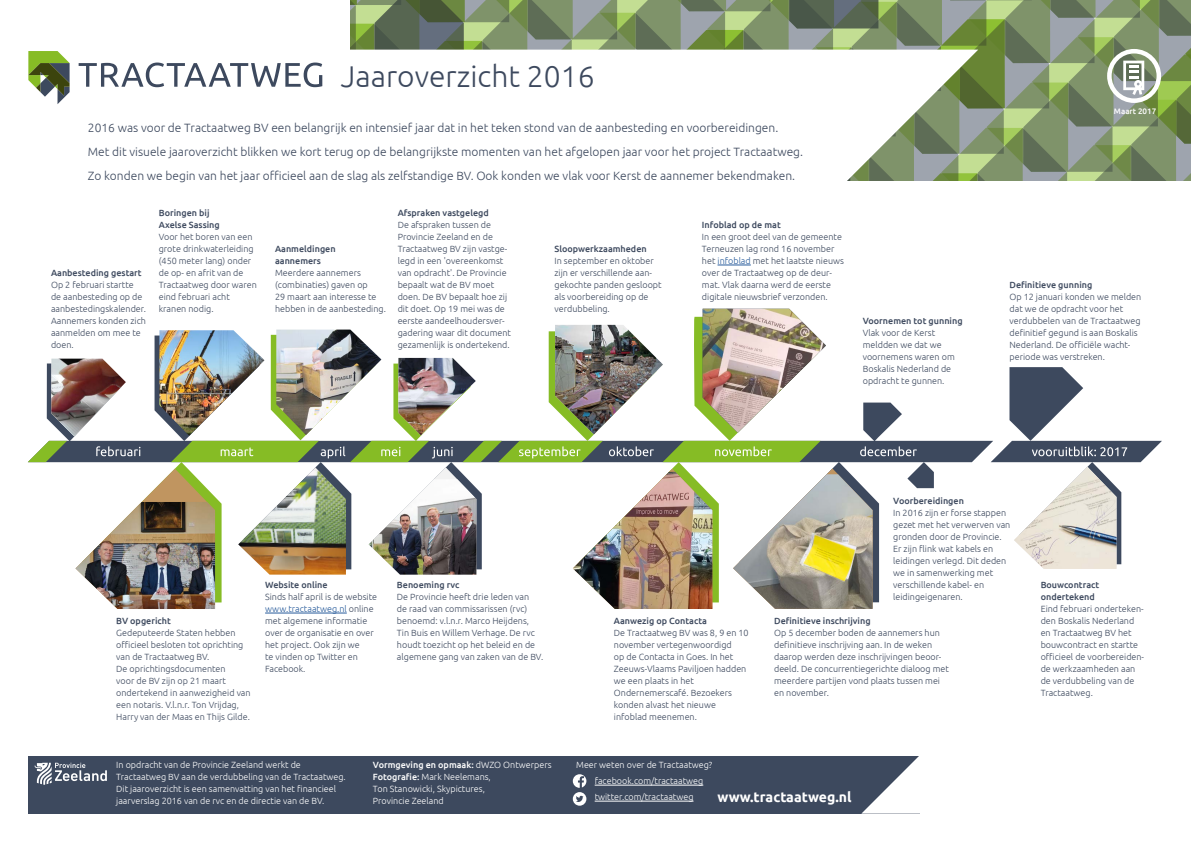
<style>
.page{position:relative;width:1191px;height:842px;background:#fff}
.page>*{position:absolute;margin:0;border:0;box-sizing:border-box;transform-origin:0 0}
.t1{font:300 30px "Ubuntu";color:#3d495e}
.t2{font:700 14px "Ubuntu";color:#fff}
.t3{font:300 12px/24px "Ubuntu";color:#3d495e}
.t4{font:300 9px/12px "Ubuntu";color:#3d495e}
.t5{font:300 9px/12px "Ubuntu";color:#fff}
.t6{font:500 9px/12px "Ubuntu";color:#3d495e}
.t7{font:500 8px "Ubuntu";color:#fff}
.s1{color:#275b9b}
.s2{font-weight:500}
</style>
<div class="page">
<div style="left:28px;top:756px;width:892px;height:57px;background:#3d495e"></div>
<svg style="left:861px;top:756px;width:59px;height:58px"></svg>
<svg style="left:28px;top:51px;width:42px;height:53px"></svg>
<svg style="left:79px;top:63px;width:243px;height:24px"></svg>
<hr style="left:265px;top:613px;width:82px;height:1px;background:#275b9b">
<hr style="left:717px;top:265px;width:34px;height:1px;background:#275b9b">
<svg style="left:35px;top:763px;width:72px;height:22px"></svg>
<svg style="left:573px;top:774px;width:13px;height:32px"></svg>
<svg style="left:350px;top:0;width:841px;height:180px"></svg>
<hr style="left:594px;top:785px;width:109px;height:1px;background:#fff">
<hr style="left:594px;top:801px;width:99px;height:1px;background:#fff">
<img style="left:28px;top:309px;width:1134px;height:300px">
<img style="left:733px;top:474px;width:139px;height:135px">
<h1 class="t1" style="left:341px;top:59px;width:255px">Jaaroverzicht 2016</h1>
<p class="t3" style="left:88px;top:116px;width:716px">2016 was voor de Tractaatweg BV een belangrijk en intensief jaar dat in het teken stond van de aanbesteding en voorbereidingen.<br>Met dit visuele jaaroverzicht blikken we kort terug op de belangrijkste momenten van het afgelopen jaar voor het project Tractaatweg.<br>Zo konden we begin van het jaar officieel aan de slag als zelfstandige BV. Ook konden we vlak voor Kerst de aannemer bekendmaken.</p>
<p class="t6" style="left:51px;top:267px;width:92px">Aanbesteding gestart</p>
<p class="t4" style="left:51px;top:279px;width:96px">Op 2 februari startte de aanbesteding op de aanbestedingskalender.<br>Aannemers konden zich aanmelden om mee te doen.</p>
<p class="t6" style="left:159px;top:207px;width:63px">Boringen bij<br>Axelse Sassing</p>
<p class="t4" style="left:159px;top:231px;width:100px">Voor het boren van een grote drinkwaterleiding (450 meter lang) onder de op- en afrit van de<br>Tractaatweg door waren eind februari acht kranen nodig.</p>
<p class="t6" style="left:275px;top:243px;width:62px">Aanmeldingen aannemers</p>
<p class="t4" style="left:275px;top:267px;width:112px">Meerdere aannemers (combinaties) gaven op<br>29 maart aan interesse te hebben in de aanbesteding.</p>
<p class="t6" style="left:398px;top:207px;width:93px">Afspraken vastgelegd</p>
<p class="t4" style="left:398px;top:219px;width:115px">De afspraken tussen de<br>Provincie Zeeland en de<br>Tractaatweg BV zijn vastge&shy;legd in een 'overeenkomst van opdracht'. De Provincie bepaalt wat de BV moet doen. De BV bepaalt hoe zij dit doet. Op 19 mei was de eerste aandeelhoudersver&shy;gadering waar dit document gezamenlijk is ondertekend.</p>
<p class="t6" style="left:554px;top:243px;width:94px">Sloopwerkzaamheden</p>
<p class="t4" style="left:554px;top:255px;width:109px">In september en oktober zijn er verschillende aan&shy;gekochte panden gesloopt als voorbereiding op de verdubbeling.</p>
<p class="t6" style="left:702px;top:219px;width:80px">Infoblad op de mat</p>
<p class="t4" style="left:702px;top:231px;width:143px">In een groot deel van de gemeente<br>Terneuzen lag rond 16 november het <span class="s1">infoblad</span> met het laatste nieuws over de Tractaatweg op de deur&shy;mat. Vlak daarna werd de eerste digitale nieuwsbrief verzonden.</p>
<p class="t6" style="left:862px;top:315px;width:101px">Voornemen tot gunning</p>
<p class="t4" style="left:862px;top:327px;width:93px">Vlak voor de Kerst meldden we dat we voornemens waren om<br>Boskalis Nederland de opdracht te gunnen.</p>
<p class="t7" style="left:1114px;top:107px;width:44px">Maart 2017</p>
<p class="t6" style="left:1009px;top:279px;width:84px">Definitieve gunning</p>
<p class="t4" style="left:1009px;top:291px;width:133px">Op 12 januari konden we melden dat we de opdracht voor het verdubbelen van de Tractaatweg definitief gegund is aan Boskalis<br>Nederland. De officiële wacht&shy;periode was verstreken.</p>
<p class="t6" style="left:116px;top:615px;width:56px">BV opgericht</p>
<p class="t4" style="left:116px;top:627px;width:136px">Gedeputeerde Staten hebben officieel besloten tot oprichting van de Tractaatweg BV.<br>De oprichtingsdocumenten<br>voor de BV zijn op 21 maart ondertekend in aanwezigheid van een notaris. V.l.n.r. Ton Vrijdag,<br>Harry van der Maas en Thijs Gilde.</p>
<p class="t6" style="left:265px;top:579px;width:64px">Website online</p>
<p class="t4" style="left:265px;top:591px;width:113px">Sinds half april is de website <span class="s1">www.tractaatweg.nl</span> online met algemene informatie over de organisatie en over het project. Ook zijn we<br>te vinden op Twitter en<br>Facebook.</p>
<p class="t6" style="left:397px;top:579px;width:64px">Benoeming rvc</p>
<p class="t4" style="left:397px;top:591px;width:148px">De Provincie heeft drie leden van<br>de raad van commissarissen (rvc) benoemd: v.l.n.r. Marco Heijdens, Tin Buis en Willem Verhage. De rvc houdt toezicht op het beleid en de algemene gang van zaken van de BV.</p>
<p class="t6" style="left:614px;top:615px;width:94px">Aanwezig op Contacta</p>
<p class="t4" style="left:614px;top:627px;width:136px">De Tractaatweg BV was 8, 9 en 10 november vertegenwoordigd<br>op de Contacta in Goes. In het<br>Zeeuws-Vlaams Paviljoen hadden we een plaats in het<br>Ondernemerscafé. Bezoekers konden alvast het nieuwe infoblad meenemen.</p>
<p class="t6" style="left:893px;top:495px;width:72px">Voorbereidingen</p>
<p class="t4" style="left:893px;top:507px;width:119px">In 2016 zijn er forse stappen gezet met het verwerven van gronden door de Provincie.<br>Er zijn flink wat kabels en leidingen verlegd. Dit deden we in samenwerking met verschillende kabel- en leidingeigenaren.</p>
<p class="t6" style="left:774px;top:615px;width:98px">Definitieve inschrijving</p>
<p class="t4" style="left:774px;top:627px;width:176px">Op 5 december boden de aannemers hun definitieve inschrijving aan. In de weken daarop werden deze inschrijvingen beoor&shy;deeld. De concurrentiegerichte dialoog met meerdere partijen vond plaats tussen mei en november.</p>
<p class="t5" style="left:116px;top:759px;width:231px">In opdracht van de Provincie Zeeland werkt de Tractaatweg BV aan de verdubbeling van de Tractaatweg.<br>Dit jaaroverzicht is een samenvatting van het financieel jaarverslag 2016 van de rvc en de directie van de BV.</p>
<p class="t5" style="left:373px;top:759px;width:180px"><span class="s2">Vormgeving en opmaak:</span> dWZO Ontwerpers<br><span class="s2">Fotografie:</span> Mark Neelemans,<br>Ton Stanowicki, Skypictures,<br>Provincie Zeeland</p>
<p class="t5" style="left:594px;top:757px;width:119px;line-height:16px;text-indent:-18px">Meer weten over de Tractaatweg? facebook.com/tractaatweg twitter.com/tractaatweg</p>
<h2 class="t2" style="left:717px;top:789px;width:136px">www.tractaatweg.nl</h2>
<p class="t6" style="left:1040px;top:579px;width:60px">Bouwcontract ondertekend</p>
<p class="t4" style="left:1040px;top:603px;width:105px">Eind februari onderteken&shy;den Boskalis Nederland en Tractaatweg BV het bouwcontract en startte officieel de voorbereiden&shy;de werkzaamheden aan de verdubbeling van de<br>Tractaatweg.</p>
</div>
